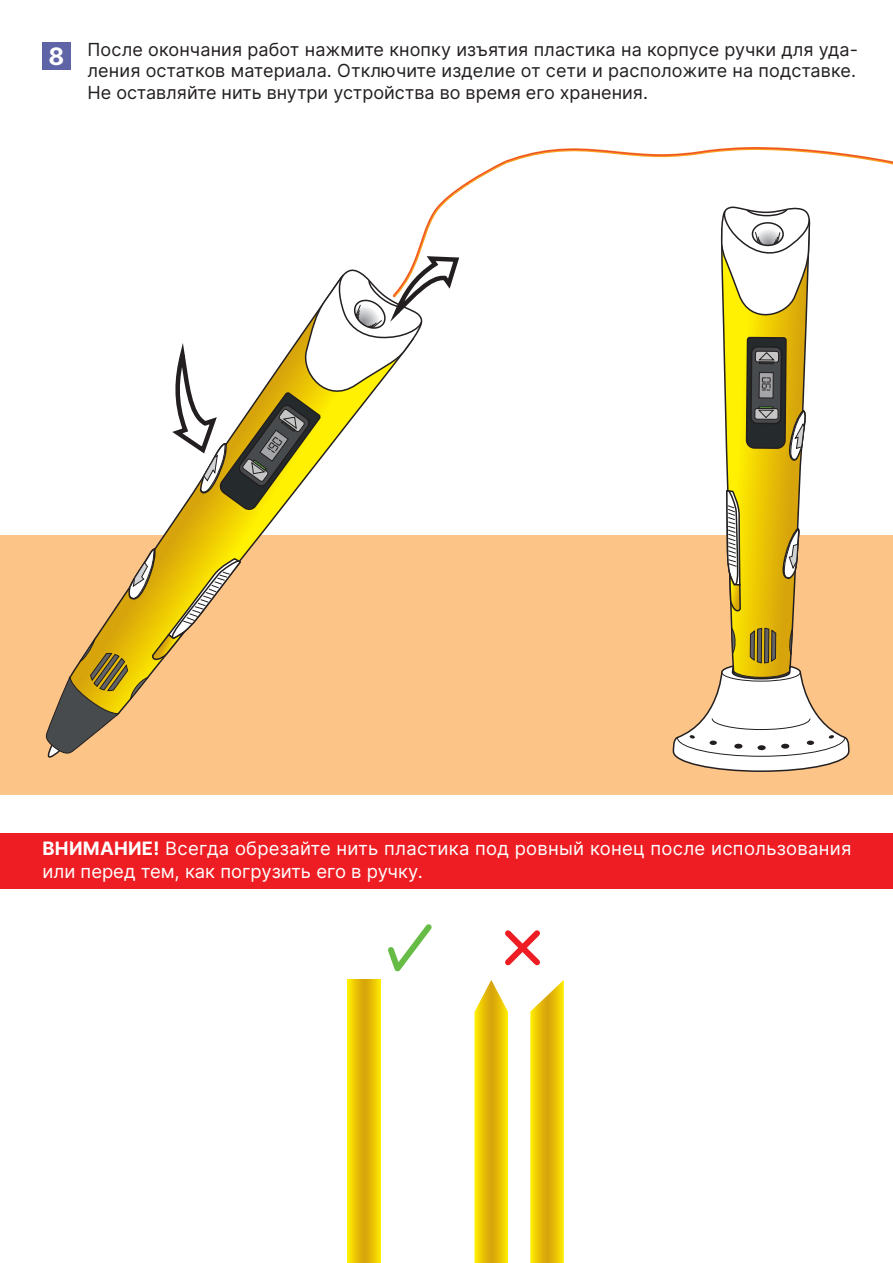
<style>
.page{position:relative;width:893px;height:1263px;background:#fff}
.page>*{position:absolute;margin:0;border:0;box-sizing:border-box;transform-origin:0 0}
.t1{font:24px "Inter Bold Hewn";color:#fff}
.t2{font:18.45px/22.2px "Inter";letter-spacing:.015em;color:#fff}
.t3{font:18px/21.6px "Inter";color:#231f20;text-align:justify}
.s1{font-family:"Inter Bold Hewn"}
</style>
<div class="page">
<div style="left:0;top:833px;width:893px;height:55px;background:#ee1d23"></div>
<div style="left:0;top:536px;width:893px;height:259px;background:#fcc487"></div>
<svg style="left:68px;top:512px;width:347px;height:49px"></svg>
<svg style="left:45px;top:548px;width:196px;height:210px"></svg>
<svg style="left:347px;top:980px;width:34px;height:283px;background:#eac605"></svg>
<svg style="left:475px;top:980px;width:33px;height:283px;background:#eac713"></svg>
<svg style="left:530px;top:980px;width:34px;height:283px;background:#ebc917"></svg>
<svg style="left:388px;top:924px;width:44px;height:48px"></svg>
<svg style="left:505px;top:930px;width:35px;height:36px"></svg>
<svg style="left:672px;top:297px;width:180px;height:475px"></svg>
<svg style="left:416px;top:147px;width:477px;height:150px"></svg>
<svg style="left:172px;top:254px;width:290px;height:258px"></svg>
<div style="left:42px;top:42px;width:28px;height:28px;background:#5f64a7"></div>
<h1 class="t1" style="left:48px;top:39px;width:17px">8</h1>
<p class="t3" style="left:88px;top:38px;width:772px">После окончания работ нажмите кнопку изъятия пластика на корпусе ручки для уда&shy;ления остатков материала. Отключите изделие от сети и расположите на подставке.<br>Не оставляйте нить внутри устройства во время его хранения.</p>
<p class="t2" style="left:43px;top:837px;width:810px"><span class="s1">ВНИМАНИЕ!</span> Всегда обрезайте нить пластика под ровный конец после использования или перед тем, как погрузить его в ручку.</p>
</div>
